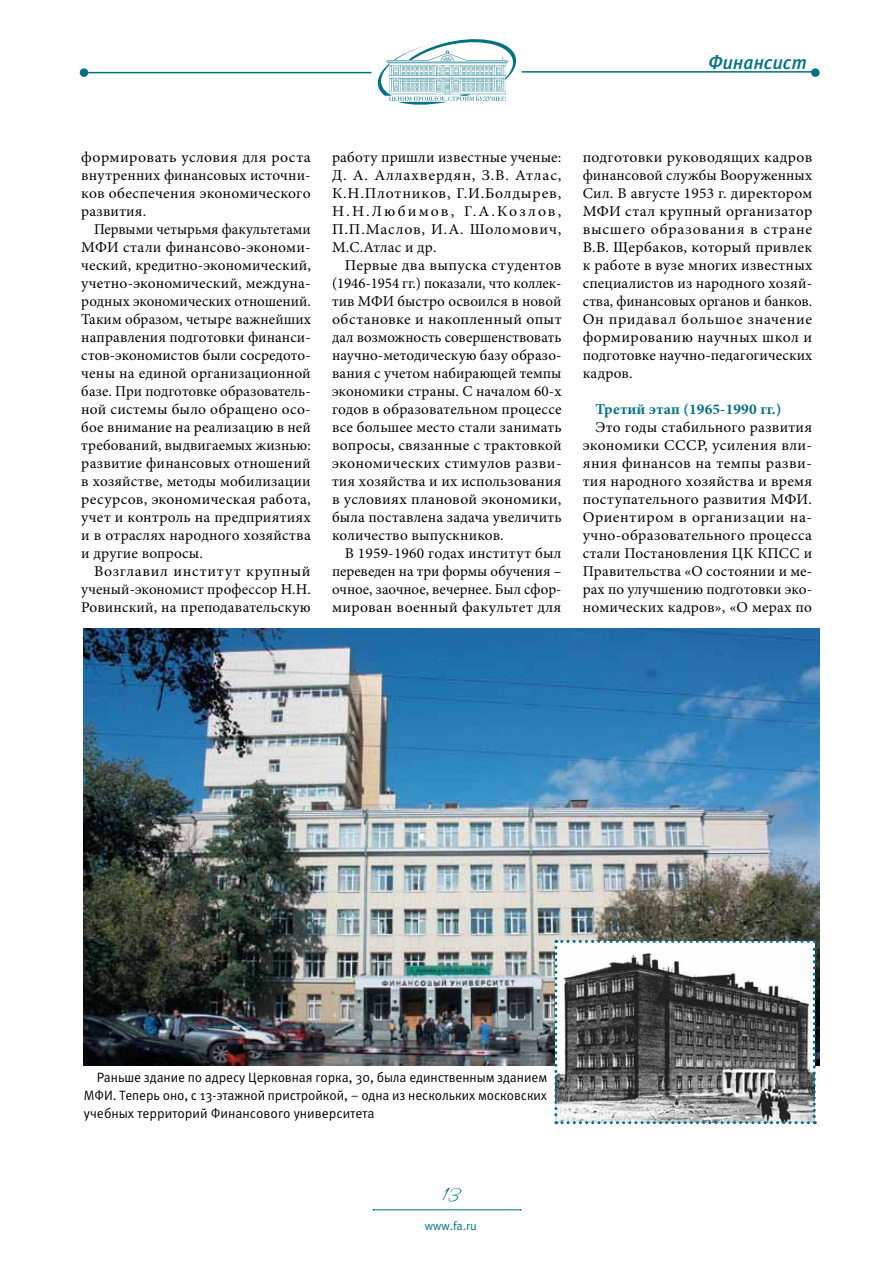
<style>
.page{position:relative;width:893px;height:1263px;background:#fff}
.page>*{position:absolute;margin:0;border:0;box-sizing:border-box;transform-origin:0 0}
.t1{font:19.5px "Aquarelle";color:#007083}
.t2{font:italic 500 19.2px "Meta Pro";letter-spacing:-.01em;color:#007083}
.t3{font:15px/18px "Minion Pro";letter-spacing:.01em;color:#000;text-align:justify}
.t4{font:15px/18px "Minion Pro";letter-spacing:.01em;color:#000;text-align:justify;scale:1.05 1}
.t5{font:15px/18px "Minion Pro";letter-spacing:.01em;color:#000;text-align:justify;scale:1.04 1}
.t6{font:700 15px "Minion Pro";letter-spacing:.01em;color:#007083}
.t7{font:13.5px/18px "Meta Pro";color:#000;text-align:justify}
.t8{font:12px "Meta Pro";color:#007083}
</style>
<div class="page">
<hr style="left:81px;top:72px;width:290px;height:1px;background:#007083">
<div style="left:80px;top:68px;width:8px;height:9px;background:#007083;border-radius:50%"></div>
<div style="left:811px;top:68px;width:9px;height:9px;background:#007083;border-radius:50%"></div>
<hr style="left:373px;top:1209px;width:147px;height:1px;background:#007083">
<hr style="left:522px;top:71px;width:290px;height:2px;background:#007083">
<svg style="left:377px;top:39px;width:140px;height:66px"></svg>
<img style="left:84px;top:628px;width:736px;height:437px">
<svg style="left:554px;top:940px;width:262px;height:184px"></svg>
<p class="t2" style="left:708px;top:50px;width:100px">Финансист</p>
<p class="t4" style="left:81px;top:148px;width:220px">формировать условия для роста внутренних финансовых источни&shy;ков обеспечения экономического развития.</p>
<p class="t3" style="left:81px;top:220px;width:231px;text-indent:13px">Первыми четырьмя факультетами МФИ стали финансово-экономи&shy;ческий, кредитно-экономический, учетно-экономический, междуна&shy;родных экономических отношений.<br>Таким образом, четыре важнейших направления подготовки финанси&shy;стов-экономистов были сосредото&shy;чены на единой организационной базе. При подготовке образователь&shy;ной системы было обращено осо&shy;бое внимание на реализацию в ней требований, выдвигаемых жизнью: развитие финансовых отношений в хозяйстве, методы мобилизации ресурсов, экономическая работа, учет и контроль на предприятиях и в отраслях народного хозяйства и другие вопросы.</p>
<p class="t4" style="left:81px;top:562px;width:220px;text-indent:13px">Возглавил институт крупный ученый-экономист профессор Н.Н.<br>Ровинский, на преподавательскую</p>
<p class="t3" style="left:332px;top:148px;width:231px">работу пришли известные ученые:<br>Д. А. Аллахвердян, З.В. Атлас, К.Н.Плотников, Г.И.Болдырев, Н.Н.Любимов, Г.А.Козлов, П.П.Маслов, И.А. Шоломович, М.С.Атлас и др.</p>
<p class="t4" style="left:332px;top:256px;width:220px;text-indent:13px">Первые два выпуска студентов (1946-1954 гг.) показали, что коллек&shy;тив МФИ быстро освоился в новой обстановке и накопленный опыт дал возможность совершенствовать научно-методическую базу образо&shy;вания с учетом набирающей темпы экономики страны. С началом 60-х годов в образовательном процессе все большее место стали занимать вопросы, связанные с трактовкой экономических стимулов разви&shy;тия хозяйства и их использования в условиях плановой экономики, была поставлена задача увеличить количество выпускников.</p>
<p class="t3" style="left:332px;top:544px;width:231px;text-indent:13px">В 1959-1960 годах институт был переведен на три формы обучения – очное, заочное, вечернее. Был сфор&shy;мирован военный факультет для</p>
<p class="t5" style="left:583px;top:148px;width:222px">подготовки руководящих кадров финансовой службы Вооруженных Сил. В августе 1953 г. директором МФИ стал крупный организатор высшего образования в стране В.В. Щербаков, который привлек к работе в вузе многих известных специалистов из народного хозяй&shy;ства, финансовых органов и банков.<br>Он придавал большое значение формированию научных школ и подготовке научно-педагогических кадров.</p>
<p class="t6" style="left:595px;top:399px;width:187px">Третий этап (1965-1990 гг.)</p>
<p class="t3" style="left:583px;top:418px;width:231px;text-indent:13px">Это годы стабильного развития экономики СССР, усиления вли&shy;яния финансов на темпы разви&shy;тия народного хозяйства и время поступательного развития МФИ.<br>Ориентиром в организации на&shy;учно-образовательного процесса стали Постановления ЦК КПСС и Правительства «О состоянии и ме&shy;рах по улучшению подготовки эко&shy;номических кадров», «О мерах по</p>
<p class="t7" style="left:84px;top:1068px;width:465px;text-indent:13px">Раньше здание по адресу Церковная горка, 30, была единственным зданием МФИ. Теперь оно, с 13-этажной пристройкой, – одна из нескольких московских учебных территорий Финансового университета</p>
<h1 class="t1" style="left:442px;top:1181px;width:20px">13</h1>
<p class="t8" style="left:425px;top:1218px;width:54px">www.fa.ru</p>
</div>
